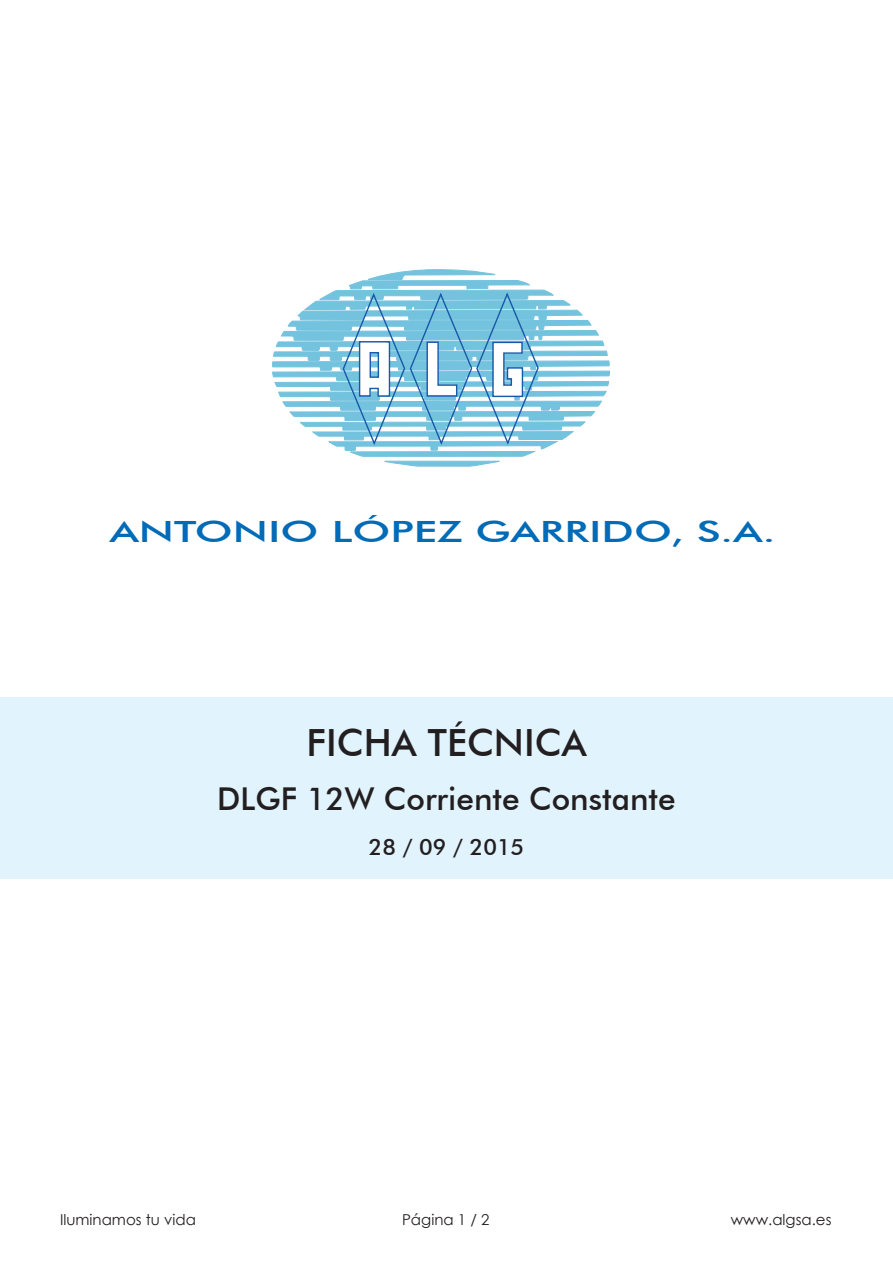
<style>
.page{position:relative;width:893px;height:1263px;background:#fff}
.page>*{position:absolute;margin:0;border:0;box-sizing:border-box;transform-origin:0 0}
.t1{font:500 37.5px "Futura BT";color:#231f20}
.t2{font:500 31.5px "Futura BT";color:#231f20}
.t3{font:500 29.25px "Futura BT";color:#006bb7;scale:1.5 1}
.t4{font:500 22.5px "Futura BT";color:#231f20}
.t5{font:15px "Century Gothic";color:#231f20}
</style>
<div class="page">
<div style="left:0;top:697px;width:893px;height:182px;background:#e1f4fd"></div>
<svg style="left:272px;top:269px;width:338px;height:197px"></svg>
<h3 class="t3" style="left:110px;top:514px;width:445px">ANTONIO LÓPEZ GARRIDO, S.A.</h3>
<p class="t1" style="left:306px;top:719px;width:282px">FICHA TÉCNICA</p>
<p class="t2" style="left:217px;top:780px;width:460px">DLGF 12W Corriente Constante</p>
<p class="t4" style="left:369px;top:833px;width:157px">28 / 09 / 2015</p>
<p class="t5" style="left:60px;top:1209px;width:138px">Iluminamos tu vida</p>
<p class="t5" style="left:402px;top:1209px;width:89px">Página 1 / 2</p>
<p class="t5" style="left:731px;top:1209px;width:102px">www.algsa.es</p>
</div>
